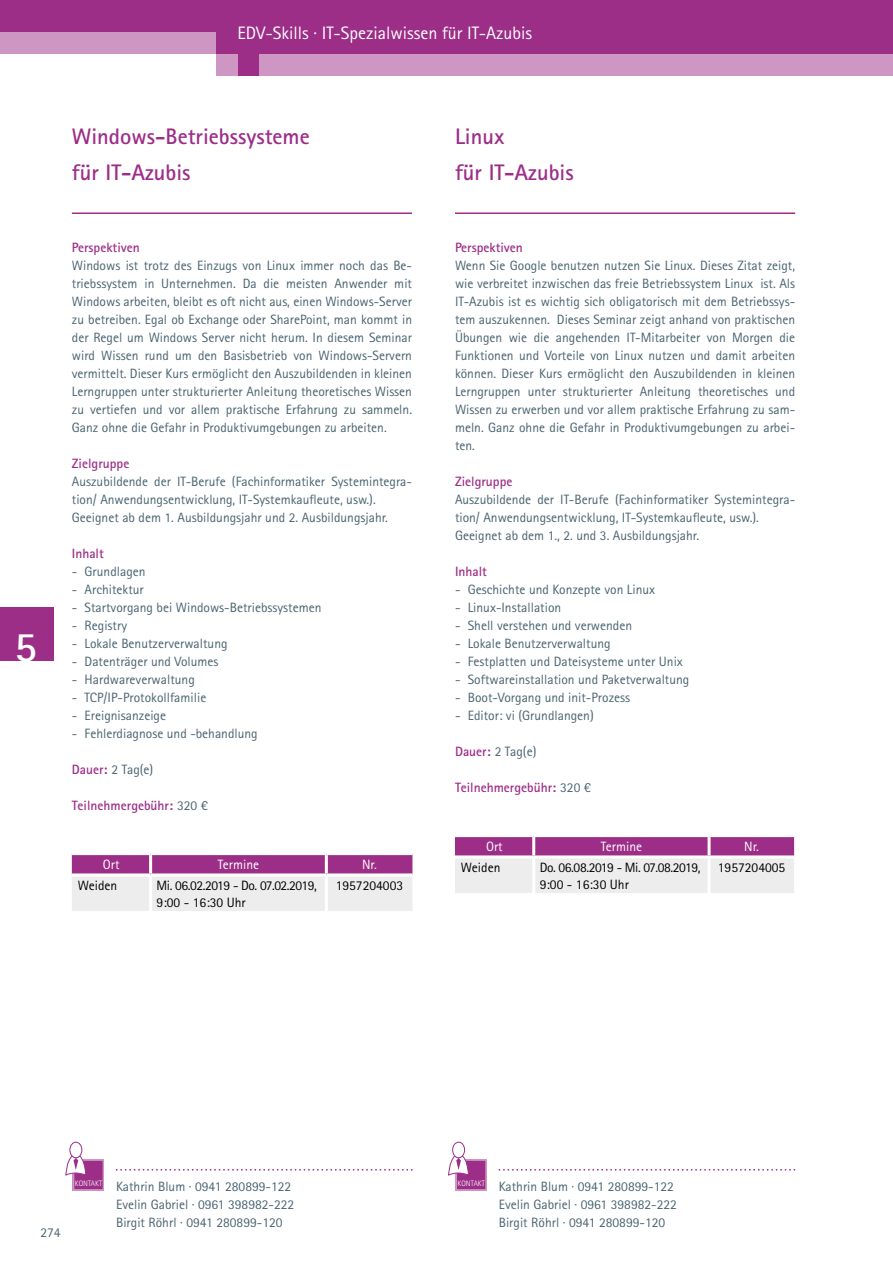
<style>
.page{position:relative;width:893px;height:1263px;background:#fff}
.page>*{position:absolute;margin:0;border:0;box-sizing:border-box;transform-origin:0 0}
.t1{font:700 42px "Rotis Sans Serif Std";color:#fff}
.t2{font:700 22.5px/36px "Rotis Sans Serif Std";color:#9d2e88}
.t3{font:18px "Rotis Sans Serif Std";color:#fff}
.t4{font:13.5px/18px "Rotis Sans Serif Std";color:#496370}
.t5{font:700 13.5px "Rotis Sans Serif Std";color:#9d2e88}
.t6{font:13.5px/16.2px "Rotis Sans Serif Std";letter-spacing:-.03em;color:#000}
.t7{font:13.5px "Rotis Sans Serif Std";color:#000}
.t8{font:13.5px "Rotis Sans Serif Std";color:#fff}
.t9{font:300 7.8px "Rotis Sans Serif Std";color:#fff}
.s1{font-weight:700;color:#9d2e88}
.s2{font-weight:400;color:#496370}
</style>
<div class="page">
<svg style="left:72px;top:855px;width:340px;height:56px;background:#d2accb"></svg>
<hr style="left:149px;top:855px;width:3px;height:18px;background:#fff">
<hr style="left:325px;top:855px;width:3px;height:18px;background:#fff">
<hr style="left:72px;top:873px;width:79px;height:3px;background:#fff">
<hr style="left:151px;top:873px;width:175px;height:3px;background:#fff">
<hr style="left:149px;top:876px;width:3px;height:35px;background:#fff">
<hr style="left:326px;top:873px;width:86px;height:3px;background:#fff">
<hr style="left:325px;top:876px;width:3px;height:35px;background:#fff">
<svg style="left:455px;top:837px;width:339px;height:56px;background:#d2accb"></svg>
<hr style="left:532px;top:837px;width:3px;height:18px;background:#fff">
<hr style="left:708px;top:837px;width:3px;height:18px;background:#fff">
<hr style="left:455px;top:855px;width:79px;height:3px;background:#fff">
<hr style="left:534px;top:855px;width:175px;height:3px;background:#fff">
<hr style="left:532px;top:858px;width:3px;height:35px;background:#fff">
<hr style="left:709px;top:855px;width:85px;height:3px;background:#fff">
<hr style="left:708px;top:858px;width:3px;height:35px;background:#fff">
<div style="left:0;top:607px;width:53px;height:53px;background:#9d2e88"></div>
<div style="left:0;top:0;width:893px;height:76px;background:#9d2e88"></div>
<div style="left:0;top:32px;width:216px;height:22px;background:#cd96c3"></div>
<div style="left:0;top:54px;width:216px;height:26px;background:#fff"></div>
<div style="left:216px;top:54px;width:22px;height:22px;background:#cd96c3"></div>
<div style="left:260px;top:54px;width:633px;height:22px;background:#cd96c3"></div>
<hr style="left:72px;top:212px;width:340px;height:2px;background:#9d2e88">
<hr style="left:455px;top:212px;width:340px;height:2px;background:#9d2e88">
<svg style="left:499px;top:1169px;width:296px;height:1px"></svg>
<div style="left:455px;top:1159px;width:32px;height:32px;background:#9d2e88"></div>
<div style="left:455px;top:1158px;width:33px;height:33px;border:2px solid #fff"></div>
<div style="left:452px;top:1142px;width:13px;height:16px;border:1px solid #9d2e88;border-radius:50%"></div>
<svg style="left:448px;top:1155px;width:21px;height:36px"></svg>
<svg style="left:116px;top:1169px;width:296px;height:1px"></svg>
<div style="left:73px;top:1159px;width:31px;height:32px;background:#9d2e88"></div>
<div style="left:72px;top:1158px;width:33px;height:33px;border:2px solid #fff"></div>
<div style="left:70px;top:1142px;width:12px;height:16px;border:1px solid #9d2e88;border-radius:50%"></div>
<svg style="left:65px;top:1155px;width:21px;height:36px"></svg>
<h1 class="t1" style="left:15px;top:620px;width:24px">5</h1>
<h3 class="t3" style="left:238px;top:22px;width:296px">EDV-Skills · IT-Spezialwissen für IT-Azubis</h3>
<h2 class="t2" style="left:72px;top:118px;width:239px">Windows-Betriebssysteme für IT-Azubis</h2>
<p class="t5" style="left:72px;top:239px;width:69px">Perspektiven</p>
<p class="t4" style="left:72px;top:257px;width:342px;text-align:justify">Windows ist trotz des Einzugs von Linux immer noch das Be&shy;triebssystem in Unternehmen. Da die meisten Anwender mit Windows arbeiten, bleibt es oft nicht aus, einen Windows-Server zu betreiben. Egal ob Exchange oder SharePoint, man kommt in der Regel um Windows Server nicht herum. In diesem Seminar wird Wissen rund um den Basisbetrieb von Windows-Servern vermittelt. Dieser Kurs ermöglicht den Auszubildenden in kleinen Lerngruppen unter strukturierter Anleitung theoretisches Wissen zu vertiefen und vor allem praktische Erfahrung zu sammeln.<br>Ganz ohne die Gefahr in Produktivumgebungen zu arbeiten.</p>
<p class="t5" style="left:72px;top:455px;width:59px">Zielgruppe</p>
<p class="t4" style="left:72px;top:473px;width:342px">Auszubildende der IT-Berufe (Fachinformatiker Systemintegra&shy;tion/ Anwendungsentwicklung, IT-Systemkaufleute, usw.).<br>Geeignet ab dem 1. Ausbildungsjahr und 2. Ausbildungsjahr.</p>
<p class="t5" style="left:72px;top:545px;width:34px">Inhalt</p>
<p class="t4" style="left:72px;top:562px;width:75px">- Grundlagen</p>
<p class="t4" style="left:72px;top:580px;width:74px">- Architektur</p>
<p class="t4" style="left:72px;top:598px;width:251px">- Startvorgang bei Windows-Betriebssystemen</p>
<p class="t4" style="left:72px;top:616px;width:57px">- Registry</p>
<p class="t4" style="left:72px;top:634px;width:157px">- Lokale Benutzerverwaltung</p>
<p class="t4" style="left:72px;top:652px;width:148px">- Datenträger und Volumes</p>
<p class="t4" style="left:72px;top:670px;width:124px">- Hardwareverwaltung</p>
<p class="t4" style="left:72px;top:688px;width:136px">- TCP/IP-Protokollfamilie</p>
<p class="t4" style="left:72px;top:706px;width:96px">- Ereignisanzeige</p>
<p class="t4" style="left:72px;top:724px;width:187px">- Fehlerdiagnose und -behandlung</p>
<p class="t4" style="left:72px;top:760px;width:83px"><span class="s1">Dauer:</span> 2 Tag(e)</p>
<p class="t5" style="left:72px;top:797px;width:138px">Teilnehmergebühr: <span class="s2">320 €</span></p>
<p class="t8" style="left:103px;top:856px;width:18px">Ort</p>
<p class="t8" style="left:218px;top:856px;width:43px">Termine</p>
<p class="t8" style="left:362px;top:856px;width:16px">Nr.</p>
<p class="t7" style="left:78px;top:878px;width:41px">Weiden</p>
<p class="t6" style="left:157px;top:878px;width:162px">Mi. 06.02.2019 - Do. 07.02.2019,<br>9:00 - 16:30 Uhr</p>
<p class="t7" style="left:336px;top:878px;width:69px">1957204003</p>
<h2 class="t2" style="left:455px;top:118px;width:120px">Linux<br>für IT-Azubis</h2>
<p class="t5" style="left:455px;top:239px;width:69px">Perspektiven</p>
<p class="t4" style="left:455px;top:257px;width:342px;text-align:justify">Wenn Sie Google benutzen nutzen Sie Linux. Dieses Zitat zeigt, wie verbreitet inzwischen das freie Betriebssystem Linux ist. Als IT-Azubis ist es wichtig sich obligatorisch mit dem Betriebssys&shy;tem auszukennen. Dieses Seminar zeigt anhand von praktischen Übungen wie die angehenden IT-Mitarbeiter von Morgen die Funktionen und Vorteile von Linux nutzen und damit arbeiten können. Dieser Kurs ermöglicht den Auszubildenden in kleinen Lerngruppen unter strukturierter Anleitung theoretisches und Wissen zu erwerben und vor allem praktische Erfahrung zu sam&shy;meln. Ganz ohne die Gefahr in Produktivumgebungen zu arbei&shy;ten.</p>
<p class="t5" style="left:455px;top:473px;width:59px">Zielgruppe</p>
<p class="t4" style="left:455px;top:491px;width:342px">Auszubildende der IT-Berufe (Fachinformatiker Systemintegra&shy;tion/ Anwendungsentwicklung, IT-Systemkaufleute, usw.).<br>Geeignet ab dem 1., 2. und 3. Ausbildungsjahr.</p>
<p class="t5" style="left:455px;top:563px;width:34px">Inhalt</p>
<p class="t4" style="left:455px;top:580px;width:202px">- Geschichte und Konzepte von Linux</p>
<p class="t4" style="left:455px;top:598px;width:108px">- Linux-Installation</p>
<p class="t4" style="left:455px;top:616px;width:179px">- Shell verstehen und verwenden</p>
<p class="t4" style="left:455px;top:634px;width:157px">- Lokale Benutzerverwaltung</p>
<p class="t4" style="left:455px;top:652px;width:229px">- Festplatten und Dateisysteme unter Unix</p>
<p class="t4" style="left:455px;top:670px;width:236px">- Softwareinstallation und Paketverwaltung</p>
<p class="t4" style="left:455px;top:688px;width:177px">- Boot-Vorgang und init-Prozess</p>
<p class="t4" style="left:455px;top:706px;width:140px">- Editor: vi (Grundlangen)</p>
<p class="t4" style="left:455px;top:742px;width:83px"><span class="s1">Dauer:</span> 2 Tag(e)</p>
<p class="t5" style="left:455px;top:779px;width:138px">Teilnehmergebühr: <span class="s2">320 €</span></p>
<p class="t8" style="left:486px;top:838px;width:18px">Ort</p>
<p class="t8" style="left:601px;top:838px;width:43px">Termine</p>
<p class="t8" style="left:744px;top:838px;width:16px">Nr.</p>
<p class="t7" style="left:461px;top:860px;width:41px">Weiden</p>
<p class="t6" style="left:540px;top:860px;width:162px">Do. 06.08.2019 - Mi. 07.08.2019,<br>9:00 - 16:30 Uhr</p>
<p class="t7" style="left:718px;top:860px;width:69px">1957204005</p>
<p class="t4" style="left:40px;top:1223px;width:22px">274</p>
<p class="t9" style="left:75px;top:1178px;width:29px">KONTAKT</p>
<p class="t4" style="left:116px;top:1177px;width:180px">Kathrin Blum · 0941 280899-122<br>Evelin Gabriel · 0961 398982-222<br>Birgit Röhrl · 0941 280899-120</p>
<p class="t9" style="left:458px;top:1178px;width:29px">KONTAKT</p>
<p class="t4" style="left:499px;top:1177px;width:180px">Kathrin Blum · 0941 280899-122<br>Evelin Gabriel · 0961 398982-222<br>Birgit Röhrl · 0941 280899-120</p>
</div>
